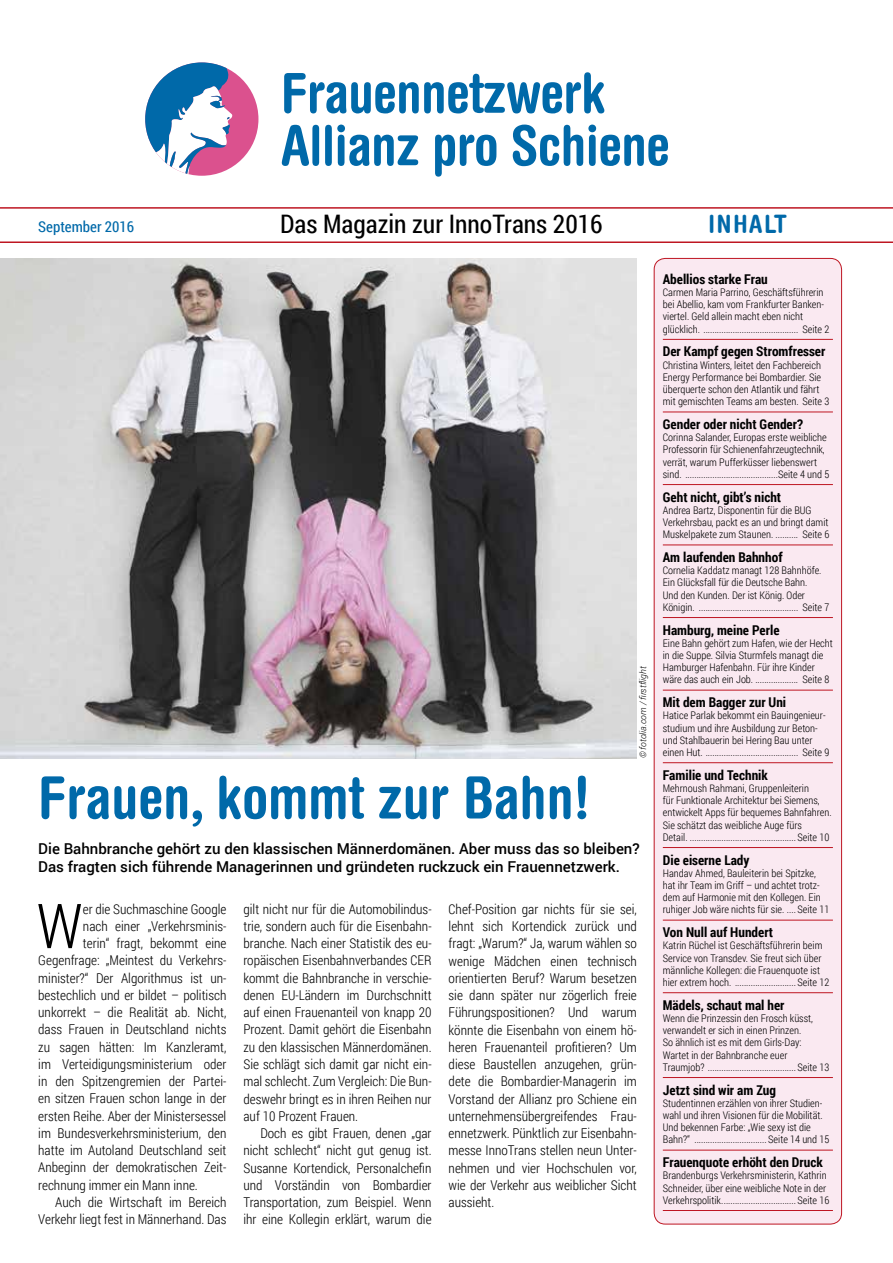
<style>
.page{position:relative;width:893px;height:1263px;background:#fff}
.page>*{position:absolute;margin:0;border:0;box-sizing:border-box;transform-origin:0 0}
.t1{font:300 62.1px "Roboto Condensed";color:#000}
.t2{font:700 condensed 58.5px "Helvetica Rounded";color:#0069a9}
.t3{font:25.5px "Roboto Condensed";color:#000}
.t4{font:700 condensed 25.5px "Helvetica Rounded";letter-spacing:.07em;color:#0069a9}
.t5{font:500 15px/18px "Roboto";color:#000}
.t6{font:15px "Roboto Condensed";color:#0069a9}
.t7{font:300 13.5px/17.2px "Roboto Condensed";color:#000;text-align:justify}
.t8{font:700 13.5px "Roboto Condensed";color:#000}
.t9{font:300 10.5px/12.1px "Roboto Condensed";color:#000}
.t10{font:italic 300 9px "Roboto";color:#000}
</style>
<div class="page">
<div style="left:145px;top:62px;width:113px;height:114px;background:#db518e;border-radius:50%"></div>
<svg style="left:145px;top:62px;width:88px;height:114px"></svg>
<svg style="left:282px;top:125px;width:386px;height:52px"></svg>
<svg style="left:284px;top:72px;width:320px;height:41px"></svg>
<hr style="left:0;top:207px;width:893px;height:2px;background:#be1622">
<hr style="left:0;top:241px;width:893px;height:2px;background:#be1622">
<div style="left:654px;top:258px;width:188px;height:966px;background:#fae9f1;border-radius:11px"></div>
<div style="left:654px;top:258px;width:188px;height:966px;border:1px solid #be1622;border-radius:11px"></div>
<img style="left:0;top:258px;width:637px;height:500px">
<hr style="left:663px;top:339px;width:170px;height:1px;background:#be1622">
<hr style="left:663px;top:412px;width:170px;height:1px;background:#be1622">
<hr style="left:663px;top:484px;width:170px;height:1px;background:#be1622">
<hr style="left:663px;top:544px;width:170px;height:1px;background:#be1622">
<hr style="left:663px;top:617px;width:170px;height:1px;background:#be1622">
<hr style="left:663px;top:690px;width:170px;height:1px;background:#be1622">
<hr style="left:663px;top:762px;width:170px;height:1px;background:#be1622">
<hr style="left:663px;top:847px;width:170px;height:1px;background:#be1622">
<hr style="left:663px;top:920px;width:170px;height:1px;background:#be1622">
<hr style="left:663px;top:992px;width:170px;height:1px;background:#be1622">
<hr style="left:663px;top:1077px;width:170px;height:1px;background:#be1622">
<hr style="left:663px;top:1150px;width:170px;height:1px;background:#be1622">
<hr style="left:663px;top:1210px;width:170px;height:1px;background:#be1622">
<h3 class="t6" style="left:38px;top:217px;width:97px">September 2016</h3>
<h3 class="t3" style="left:280px;top:206px;width:324px">Das Magazin zur InnoTrans 2016</h3>
<p class="t10" style="left:637px;top:758px;width:94px;rotate:-90deg">© fotolia.com / firstflight</p>
<h2 class="t2" style="left:38px;top:762px;width:553px">Frauen, kommt zur Bahn!</h2>
<h3 class="t5" style="left:38px;top:839px;width:603px">Die Bahnbranche gehört zu den klassischen Männerdomänen. Aber muss das so bleiben?<br>Das fragten sich führende Managerinnen und gründeten ruckzuck ein Frauennetzwerk.</h3>
<h1 class="t1" style="left:37px;top:883px;width:48px">W</h1>
<p class="t7" style="left:83px;top:900px;width:145px">er die Suchmaschine Google</p>
<p class="t7" style="left:243px;top:900px;width:190px">gilt nicht nur für die Automobilindus&shy;trie, sondern auch für die Eisenbahn&shy;branche. Nach einer Statistik des eu&shy;ropäischen Eisenbahnverbandes CER kommt die Bahnbranche in verschie&shy;denen EU-Ländern im Durchschnitt auf einen Frauenanteil von knapp 20<br>Prozent. Damit gehört die Eisenbahn zu den klassischen Männerdomänen.<br>Sie schlägt sich damit gar nicht ein&shy;mal schlecht. Zum Vergleich: Die Bun&shy;deswehr bringt es in ihren Reihen nur auf 10 Prozent Frauen.</p>
<p class="t7" style="left:243px;top:1124px;width:190px;text-indent:17px">Doch es gibt Frauen, denen „gar nicht schlecht“ nicht gut genug ist.<br>Susanne Kortendick, Personalchefin und Vorständin von Bombardier Transportation, zum Beispiel. Wenn ihr eine Kollegin erklärt, warum die</p>
<p class="t7" style="left:449px;top:900px;width:190px">Chef-Position gar nichts für sie sei, lehnt sich Kortendick zurück und fragt: „Warum?“ Ja, warum wählen so wenige Mädchen einen technisch orientierten Beruf? Warum besetzen sie dann später nur zögerlich freie Führungspositionen? Und warum könnte die Eisenbahn von einem hö&shy;heren Frauenanteil profitieren? Um diese Baustellen anzugehen, grün&shy;dete die Bombardier-Managerin im Vorstand der Allianz pro Schiene ein unternehmensübergreifendes Frau&shy;ennetzwerk. Pünktlich zur Eisenbahn&shy;messe InnoTrans stellen neun Unter&shy;nehmen und vier Hochschulen vor, wie der Verkehr aus weiblicher Sicht aussieht.</p>
<p class="t7" style="left:83px;top:917px;width:145px">nach einer „Verkehrsminis-</p>
<p class="t7" style="left:83px;top:934px;width:145px">terin“ fragt, bekommt eine</p>
<p class="t7" style="left:38px;top:951px;width:190px">Gegenfrage: „Meintest du Verkehrs-</p>
<p class="t7" style="left:38px;top:969px;width:190px">minister?“ Der Algorithmus ist un-</p>
<p class="t7" style="left:38px;top:986px;width:190px">bestechlich und er bildet – politisch</p>
<p class="t7" style="left:38px;top:1003px;width:190px">unkorrekt – die Realität ab. Nicht,</p>
<p class="t7" style="left:38px;top:1020px;width:190px">dass Frauen in Deutschland nichts</p>
<p class="t7" style="left:38px;top:1038px;width:190px">zu sagen hätten: Im Kanzleramt,</p>
<p class="t7" style="left:38px;top:1055px;width:190px">im Verteidigungsministerium oder</p>
<p class="t7" style="left:38px;top:1072px;width:190px">in den Spitzengremien der Partei-</p>
<p class="t7" style="left:38px;top:1089px;width:190px">en sitzen Frauen schon lange in der</p>
<p class="t7" style="left:38px;top:1107px;width:190px">ersten Reihe. Aber der Ministersessel</p>
<p class="t7" style="left:38px;top:1124px;width:190px">im Bundesverkehrsministerium, den</p>
<p class="t7" style="left:38px;top:1141px;width:190px">hatte im Autoland Deutschland seit</p>
<p class="t7" style="left:38px;top:1158px;width:190px">Anbeginn der demokratischen Zeit-</p>
<p class="t7" style="left:38px;top:1176px;width:161px">rechnung immer ein Mann inne.</p>
<p class="t7" style="left:55px;top:1193px;width:173px">Auch die Wirtschaft im Bereich</p>
<p class="t7" style="left:38px;top:1210px;width:190px">Verkehr liegt fest in Männerhand. Das</p>
<h3 class="t4" style="left:708px;top:208px;width:80px">INHALT</h3>
<p class="t8" style="left:663px;top:269px;width:107px">Abellios starke Frau</p>
<p class="t9" style="left:663px;top:286px;width:168px">Carmen Maria Parrino, Geschäftsführerin bei Abellio, kam vom Frankfurter Banken&shy;viertel. Geld allein macht eben nicht glücklich. .......................................... Seite 2</p>
<p class="t8" style="left:663px;top:342px;width:164px">Der Kampf gegen Stromfresser</p>
<p class="t9" style="left:663px;top:358px;width:168px">Christina Winters, leitet den Fachbereich Energy Performance bei Bombardier. Sie überquerte schon den Atlantik und fährt mit gemischten Teams am besten. Seite 3</p>
<p class="t8" style="left:663px;top:415px;width:142px">Gender oder nicht Gender?</p>
<p class="t9" style="left:663px;top:431px;width:168px">Corinna Salander, Europas erste weibliche Professorin für Schienenfahrzeugtechnik, verrät, warum Pufferküsser liebenswert sind. .........................................Seite 4 und 5</p>
<p class="t8" style="left:663px;top:487px;width:120px">Geht nicht, gibt’s nicht</p>
<p class="t9" style="left:663px;top:504px;width:168px">Andrea Bartz, Disponentin für die BUG<br>Verkehrsbau, packt es an und bringt damit<br>Muskelpakete zum Staunen. .......... Seite 6</p>
<p class="t8" style="left:663px;top:548px;width:121px">Am laufenden Bahnhof</p>
<p class="t9" style="left:663px;top:564px;width:168px">Cornelia Kaddatz managt 128 Bahnhöfe.<br>Ein Glücksfall für die Deutsche Bahn.<br>Und den Kunden. Der ist König. Oder Königin. ............................................ Seite 7</p>
<p class="t8" style="left:663px;top:620px;width:118px">Hamburg, meine Perle</p>
<p class="t9" style="left:663px;top:636px;width:172px">Eine Bahn gehört zum Hafen, wie der Hecht in die Suppe. Silvia Sturmfels managt die Hamburger Hafenbahn. Für ihre Kinder wäre das auch ein Job. ................... Seite 8</p>
<p class="t8" style="left:663px;top:693px;width:125px">Mit dem Bagger zur Uni</p>
<p class="t9" style="left:663px;top:709px;width:168px">Hatice Parlak bekommt ein Bauingenieur&shy;studium und ihre Ausbildung zur Beton&shy;und Stahlbauerin bei Hering Bau unter einen Hut. ......................................... Seite 9</p>
<p class="t8" style="left:663px;top:765px;width:107px">Familie und Technik</p>
<p class="t9" style="left:663px;top:782px;width:170px">Mehrnoush Rahmani, Gruppenleiterin<br>für Funktionale Architektur bei Siemens, entwickelt Apps für bequemes Bahnfahren.<br>Sie schätzt das weibliche Auge fürs<br>Detail. ............................................... Seite 10</p>
<p class="t8" style="left:663px;top:850px;width:88px">Die eiserne Lady</p>
<p class="t9" style="left:663px;top:866px;width:168px">Handav Ahmed, Bauleiterin bei Spitzke, hat ihr Team im Griff – und achtet trotz&shy;dem auf Harmonie mit den Kollegen. Ein ruhiger Job wäre nichts für sie. .... Seite 11</p>
<p class="t8" style="left:663px;top:923px;width:112px">Von Null auf Hundert</p>
<p class="t9" style="left:663px;top:939px;width:168px">Katrin Rüchel ist Geschäftsführerin beim Service von Transdev. Sie freut sich über männliche Kollegen: die Frauenquote ist hier extrem hoch. ........................... Seite 12</p>
<p class="t8" style="left:663px;top:995px;width:123px">Mädels, schaut mal her</p>
<p class="t9" style="left:663px;top:1012px;width:168px">Wenn die Prinzessin den Frosch küsst, verwandelt er sich in einen Prinzen.<br>So ähnlich ist es mit dem Girls-Day:<br>Wartet in der Bahnbranche euer Traumjob? ....................................... Seite 13</p>
<p class="t8" style="left:663px;top:1080px;width:115px">Jetzt sind wir am Zug</p>
<p class="t9" style="left:663px;top:1096px;width:168px">Studentinnen erzählen von ihrer Studien&shy;wahl und ihren Visionen für die Mobilität.<br>Und bekennen Farbe: „Wie sexy ist die Bahn?“ ................................ Seite 14 und 15</p>
<p class="t8" style="left:663px;top:1153px;width:161px">Frauenquote erhöht den Druck</p>
<p class="t9" style="left:663px;top:1169px;width:168px">Brandenburgs Verkehrsministerin, Kathrin<br>Schneider, über eine weibliche Note in der<br>Verkehrspolitik................................. Seite 16</p>
</div>
